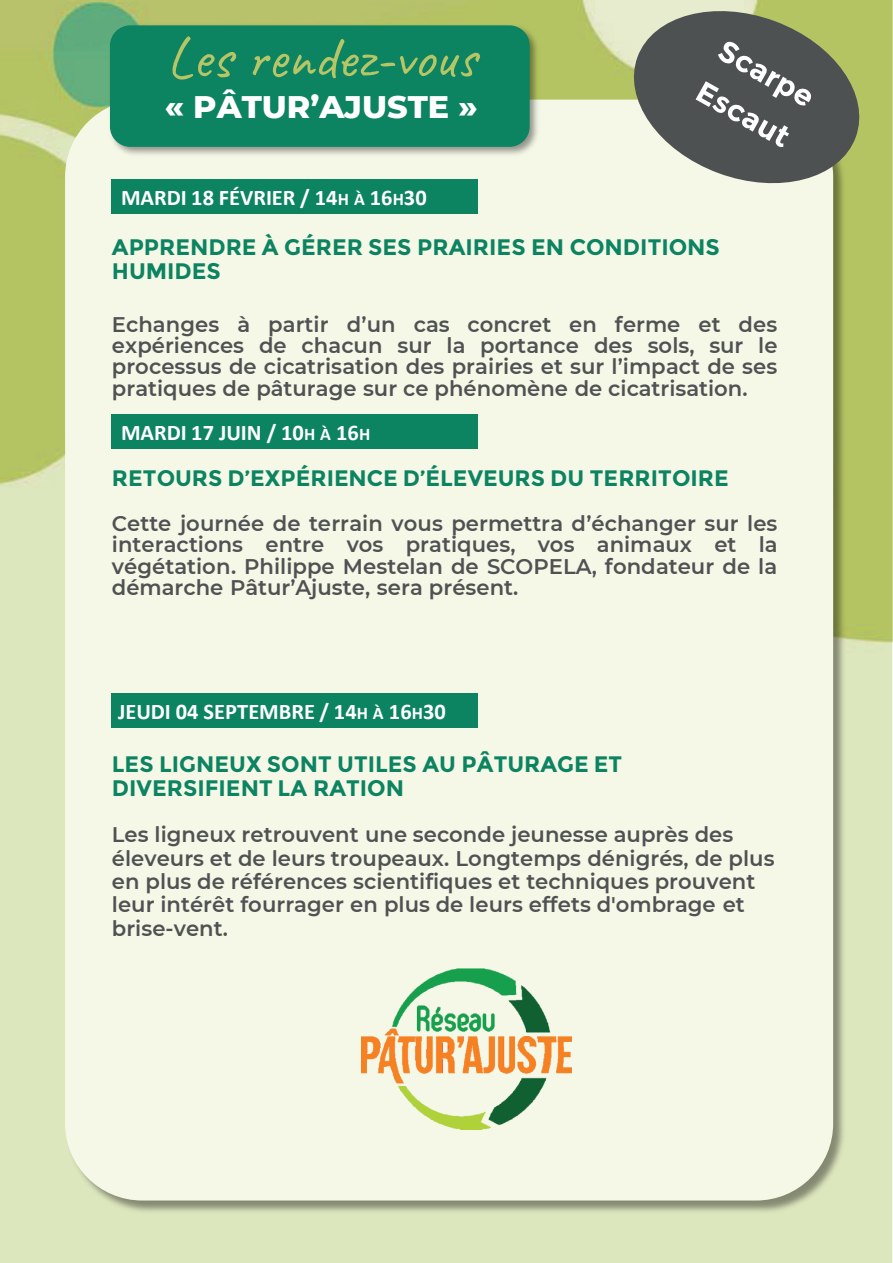
<style>
.page{position:relative;width:893px;height:1263px;background:#fff}
.page>*{position:absolute;margin:0;border:0;box-sizing:border-box;transform-origin:0 0}
.t1{font:59.4px "Caveat Roman";color:#b6c566}
.t2{font:800 31.8px "Montserrat";color:#fff}
.t3{font:700 22.5px/23.4px "Montserrat";color:#0c8361}
.t4{font:700 22.35px "Montserrat";color:#0c8361}
.t5{font:700 22.35px "Calibri";color:#fff}
.t6{font:600 21.15px/23.4px "Montserrat";color:#4f5252;text-align:justify}
.s1{font-size:17.85px}
</style>
<div class="page">
<img style="left:0;top:0;width:893px;height:1263px">
<img style="left:64px;top:98px;width:785px;height:1118px">
<div style="left:65px;top:100px;width:768px;height:1100px;background:#f5f8e7;border-radius:77px"></div>
<img style="left:105px;top:21px;width:437px;height:134px">
<div style="left:110px;top:25px;width:420px;height:122px;background:#0c8361;border-radius:20px"></div>
<div style="left:111px;top:693px;width:367px;height:34px;background:#0c8361"></div>
<div style="left:111px;top:180px;width:367px;height:34px;background:#0c8361"></div>
<div style="left:111px;top:414px;width:367px;height:34px;background:#0c8361"></div>
<img style="left:361px;top:968px;width:211px;height:161px">
<svg style="left:622px;top:0;width:249px;height:195px"></svg>
<svg style="left:696px;top:42px;width:115px;height:105px;background:#6a6c6c"></svg>
<h1 class="t1" style="left:167px;top:20px;width:311px">Les rendez-vous</h1>
<h2 class="t2" style="left:165px;top:83px;width:315px">« PÂTUR’AJUSTE »</h2>
<p class="t5" style="left:121px;top:182px;width:307px">MARDI 18 FÉVRIER / 14<span class="s1">H À</span> 16<span class="s1">H</span>30</p>
<p class="t3" style="left:112px;top:236px;width:609px">APPRENDRE À GÉRER SES PRAIRIES EN CONDITIONS<br>HUMIDES</p>
<p class="t6" style="left:112px;top:313px;width:667px;line-height:21.1px">Echanges à partir d’un cas concret en ferme et des expériences de chacun sur la portance des sols, sur le processus de cicatrisation des prairies et sur l’impact de ses pratiques de pâturage sur ce phénomène de cicatrisation.</p>
<p class="t5" style="left:121px;top:417px;width:251px">MARDI 17 JUIN / 10<span class="s1">H À</span> 16<span class="s1">H</span></p>
<p class="t4" style="left:112px;top:465px;width:618px">RETOURS D’EXPÉRIENCE D’ÉLEVEURS DU TERRITOIRE</p>
<p class="t6" style="left:112px;top:512px;width:667px;line-height:21.3px">Cette journée de terrain vous permettra d’échanger sur les interactions entre vos pratiques, vos animaux et la végétation. Philippe Mestelan de SCOPELA, fondateur de la démarche Pâtur’Ajuste, sera présent.</p>
<p class="t5" style="left:118px;top:696px;width:329px">JEUDI 04 SEPTEMBRE / 14<span class="s1">H À</span> 16<span class="s1">H</span>30</p>
<p class="t4" style="left:112px;top:751px;width:512px">LES LIGNEUX SONT UTILES AU PÂTURAGE ET</p>
<p class="t3" style="left:112px;top:776px;width:294px">DIVERSIFIENT LA RATION</p>
<p class="t6" style="left:112px;top:822px;width:664px;text-align:left">Les ligneux retrouvent une seconde jeunesse auprès des éleveurs et de leurs troupeaux. Longtemps dénigrés, de plus en plus de références scientifiques et techniques prouvent leur intérêt fourrager en plus de leurs effets d'ombrage et brise-vent.</p>
</div>
